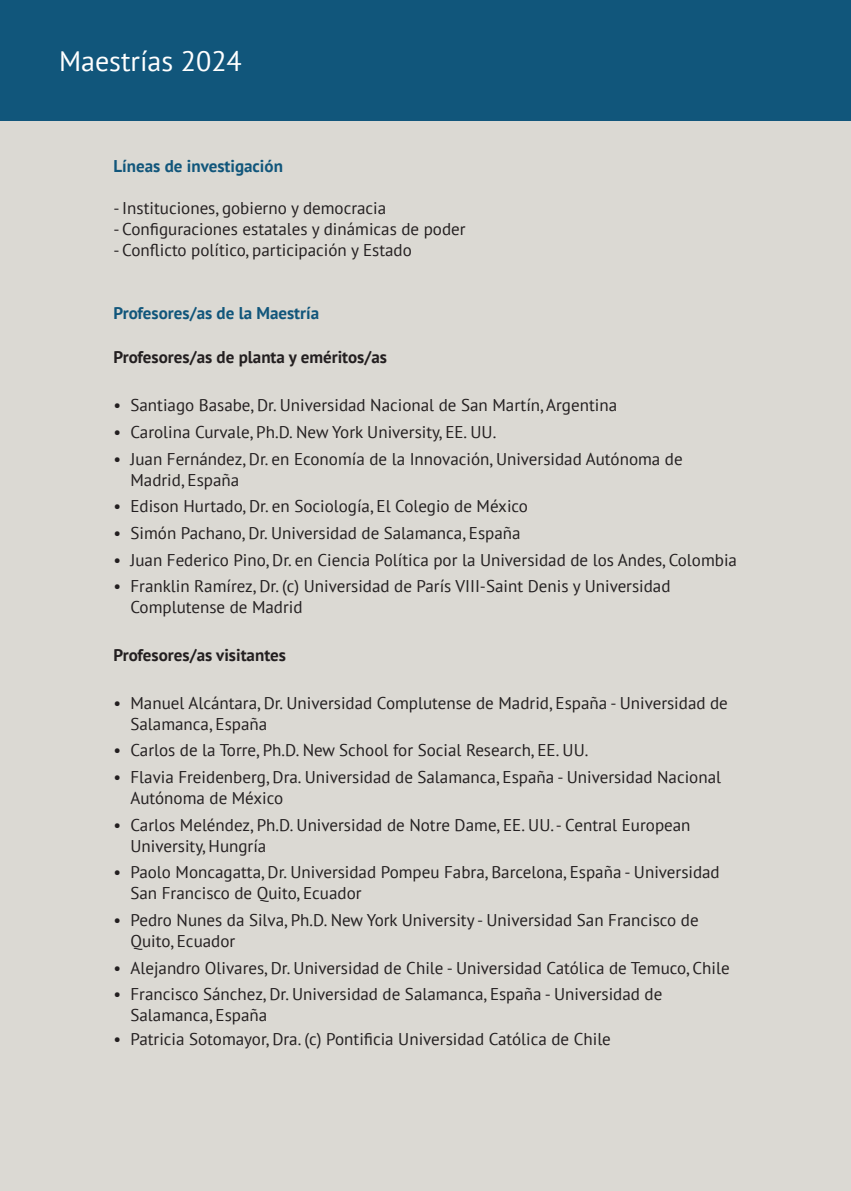
<style>
.page{position:relative;width:851px;height:1191px;background:#fff}
.page>*{position:absolute;margin:0;border:0;box-sizing:border-box;transform-origin:0 0}
.t1{font:28px "PT Sans";color:#fff}
.Profesores{font:17px/21px "PT Sans";color:#231f20}
.Subtítulo{font:700 17px "PT Sans";color:#11567b}
.Profesores-2{font:700 17px "PT Sans";color:#231f20}
.profes_planta{font:700 17px "PT Sans";color:#231f20}
</style>
<div class="page">
<div style="left:0;top:121px;width:850px;height:1070px;background:#dbd9d3"></div>
<div style="left:0;top:0;width:850px;height:120px;background:#11567b"></div>
<p class="t1" style="left:59px;top:43px;width:184px">Maestrías 2024</p>
<p class="Subtítulo" style="left:113px;top:154px;width:171px">Líneas de investigación</p>
<p class="Profesores" style="left:113px;top:197px;width:274px">- Instituciones, gobierno y democracia</p>
<p class="Profesores" style="left:113px;top:218px;width:353px">- Configuraciones estatales y dinámicas de poder</p>
<p class="Profesores" style="left:113px;top:239px;width:300px">- Conflicto político, participación y Estado</p>
<p class="Subtítulo" style="left:113px;top:301px;width:207px">Profesores/as de la Maestría</p>
<p class="Profesores-2" style="left:113px;top:346px;width:275px">Profesores/as de planta y eméritos/as</p>
<p class="Profesores" style="left:113px;top:394px;width:505px">• Santiago Basabe, Dr. Universidad Nacional de San Martín, Argentina</p>
<p class="Profesores" style="left:113px;top:421px;width:384px">• Carolina Curvale, Ph.D. New York University, EE. UU.</p>
<p class="Profesores" style="left:130px;top:447px;width:553px;text-indent:-17px">• Juan Fernández, Dr. en Economía de la Innovación, Universidad Autónoma de<br>Madrid, España</p>
<p class="Profesores" style="left:113px;top:495px;width:416px">• Edison Hurtado, Dr. en Sociología, El Colegio de México</p>
<p class="Profesores" style="left:113px;top:522px;width:408px">• Simón Pachano, Dr. Universidad de Salamanca, España</p>
<p class="Profesores" style="left:113px;top:548px;width:625px">• Juan Federico Pino, Dr. en Ciencia Política por la Universidad de los Andes, Colombia</p>
<p class="Profesores" style="left:130px;top:575px;width:541px;text-indent:-17px">• Franklin Ramírez, Dr. (c) Universidad de París VIII-Saint Denis y Universidad<br>Complutense de Madrid</p>
<p class="profes_planta" style="left:113px;top:643px;width:174px">Profesores/as visitantes</p>
<p class="Profesores" style="left:130px;top:691px;width:599px;text-indent:-17px">• Manuel Alcántara, Dr. Universidad Complutense de Madrid, España - Universidad de<br>Salamanca, España</p>
<p class="Profesores" style="left:113px;top:739px;width:476px">• Carlos de la Torre, Ph.D. New School for Social Research, EE. UU.</p>
<p class="Profesores" style="left:130px;top:766px;width:592px;text-indent:-17px">• Flavia Freidenberg, Dra. Universidad de Salamanca, España - Universidad Nacional<br>Autónoma de México</p>
<p class="Profesores" style="left:130px;top:813px;width:561px;text-indent:-17px">• Carlos Meléndez, Ph.D. Universidad de Notre Dame, EE. UU. - Central European<br>University, Hungría</p>
<p class="Profesores" style="left:130px;top:861px;width:590px;text-indent:-17px">• Paolo Moncagatta, Dr. Universidad Pompeu Fabra, Barcelona, España - Universidad<br>San Francisco de Quito, Ecuador</p>
<p class="Profesores" style="left:130px;top:909px;width:569px;text-indent:-17px">• Pedro Nunes da Silva, Ph.D. New York University - Universidad San Francisco de<br>Quito, Ecuador</p>
<p class="Profesores" style="left:113px;top:956px;width:617px">• Alejandro Olivares, Dr. Universidad de Chile - Universidad Católica de Temuco, Chile</p>
<p class="Profesores" style="left:130px;top:983px;width:533px;text-indent:-17px">• Francisco Sánchez, Dr. Universidad de Salamanca, España - Universidad de<br>Salamanca, España</p>
<p class="Profesores" style="left:113px;top:1028px;width:499px">• Patricia Sotomayor, Dra. (c) Pontificia Universidad Católica de Chile</p>
</div>
